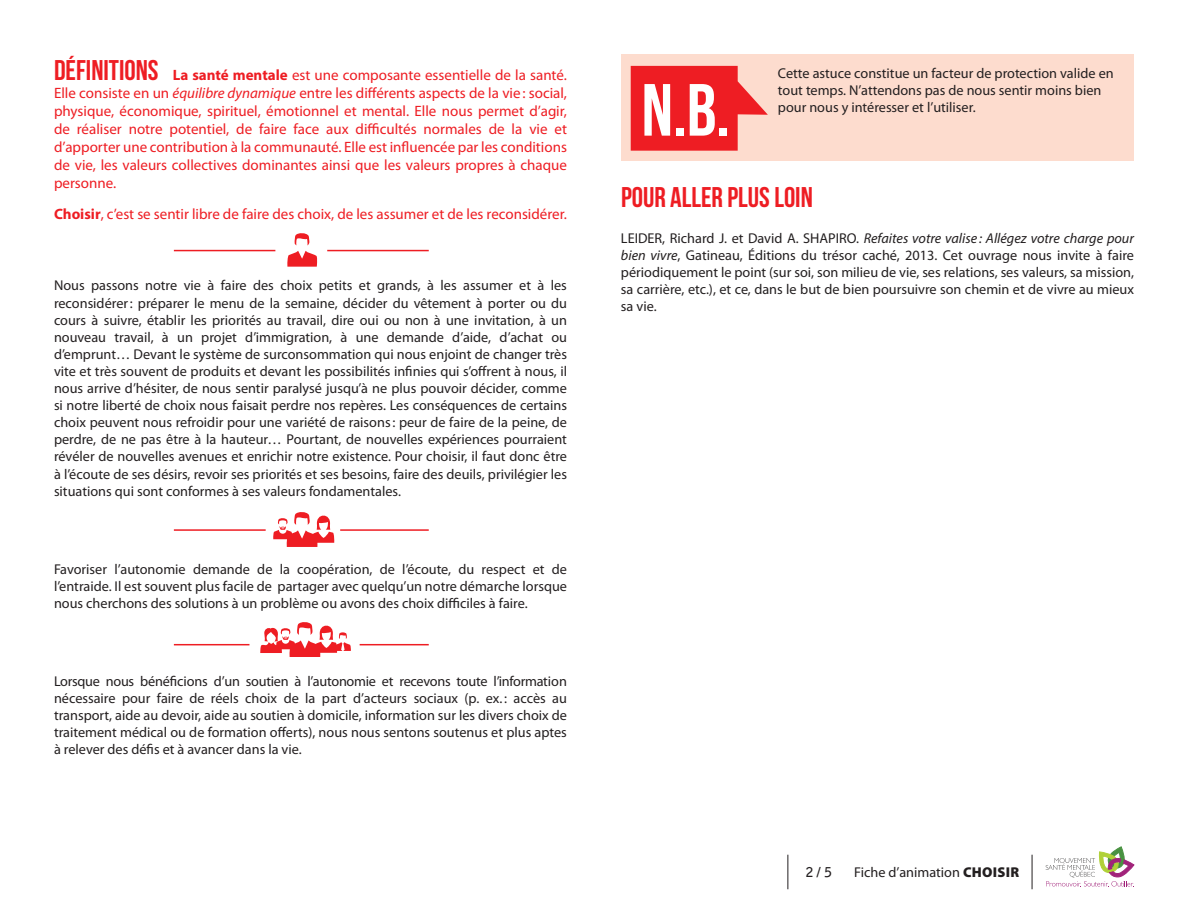
<style>
.page{position:relative;width:1188px;height:918px;background:#fff}
.page>*{position:absolute;margin:0;border:0;box-sizing:border-box;transform-origin:0 0}
.t1{font:73.65px "Bebas Neue";color:#fff}
.t2{font:28.5px "Bebas Neue";color:#ee1d23}
.t3{font:15px/18px "Myriad Pro";color:#ee1d23;text-align:justify}
.txt_intro_solo_group{font:14.25px/17.1px "Myriad Pro";color:#231f20;text-align:justify}
.txt_courant{font:14.25px/17.1px "Myriad Pro";color:#231f20;text-align:justify}
.t4{font:700 13.5px "Bell Gothic Std";color:#231f20}
.s1{font-family:"Bebas Neue";font-size:28.5px}
.s2{font-weight:700}
.s3{font-style:italic}
.s4{font-weight:900}
</style>
<div class="page">
<svg style="left:1046px;top:847px;width:88px;height:40px"></svg>
<hr style="left:1032px;top:855px;width:1px;height:34px;background:#231f20">
<hr style="left:788px;top:855px;width:1px;height:34px;background:#231f20">
<div style="left:621px;top:54px;width:513px;height:106px;background:#fddcce"></div>
<svg style="left:631px;top:66px;width:137px;height:85px"></svg>
<svg style="left:287px;top:233px;width:30px;height:34px"></svg>
<hr style="left:174px;top:250px;width:101px;height:1px;background:#ee1d23">
<hr style="left:327px;top:250px;width:102px;height:1px;background:#ee1d23">
<svg style="left:273px;top:512px;width:61px;height:35px"></svg>
<hr style="left:174px;top:529px;width:92px;height:2px;background:#ee1d23">
<hr style="left:340px;top:529px;width:89px;height:2px;background:#ee1d23">
<svg style="left:260px;top:622px;width:91px;height:35px"></svg>
<hr style="left:174px;top:644px;width:75px;height:1px;background:#ee1d23">
<hr style="left:360px;top:644px;width:69px;height:1px;background:#ee1d23">
<p class="t3" style="left:54px;top:66px;width:515px"><span class="s1">DÉFINITIONS</span> <span class="s2">La santé mentale</span> est une composante essentielle de la santé.<br>Elle consiste en un <span class="s3">équilibre dynamique</span> entre les différents aspects de la vie: social, physique, économique, spirituel, émotionnel et mental. Elle nous permet d’agir, de réaliser notre potentiel, de faire face aux difficultés normales de la vie et d’apporter une contribution à la communauté. Elle est influencée par les conditions de vie, les valeurs collectives dominantes ainsi que les valeurs propres à chaque personne.</p>
<p class="t3" style="left:54px;top:205px;width:514px"><span class="s2">Choisir</span>, c’est se sentir libre de faire des choix, de les assumer et de les reconsidérer.</p>
<p class="txt_intro_solo_group" style="left:54px;top:277px;width:515px">Nous passons notre vie à faire des choix petits et grands, à les assumer et à les reconsidérer: préparer le menu de la semaine, décider du vêtement à porter ou du cours à suivre, établir les priorités au travail, dire oui ou non à une invitation, à un nouveau travail, à un projet d’immigration, à une demande d’aide, d’achat ou d’emprunt… Devant le système de surconsommation qui nous enjoint de changer très vite et très souvent de produits et devant les possibilités infinies qui s’offrent à nous, il nous arrive d’hésiter, de nous sentir paralysé jusqu’à ne plus pouvoir décider, comme si notre liberté de choix nous faisait perdre nos repères. Les conséquences de certains choix peuvent nous refroidir pour une variété de raisons: peur de faire de la peine, de perdre, de ne pas être à la hauteur… Pourtant, de nouvelles expériences pourraient révéler de nouvelles avenues et enrichir notre existence. Pour choisir, il faut donc être à l’écoute de ses désirs, revoir ses priorités et ses besoins, faire des deuils, privilégier les situations qui sont conformes à ses valeurs fondamentales.</p>
<p class="txt_intro_solo_group" style="left:54px;top:560px;width:515px">Favoriser l’autonomie demande de la coopération, de l’écoute, du respect et de l’entraide. Il est souvent plus facile de partager avec quelqu’un notre démarche lorsque nous cherchons des solutions à un problème ou avons des choix difficiles à faire.</p>
<p class="txt_intro_solo_group" style="left:54px;top:672px;width:515px">Lorsque nous bénéficions d’un soutien à l’autonomie et recevons toute l’information nécessaire pour faire de réels choix de la part d’acteurs sociaux (p. ex. : accès au transport, aide au devoir, aide au soutien à domicile, information sur les divers choix de traitement médical ou de formation offerts), nous nous sentons soutenus et plus aptes à relever des défis et à avancer dans la vie.</p>
<p class="t1" style="left:642px;top:70px;width:90px">N.B.</p>
<p class="txt_intro_solo_group" style="left:778px;top:65px;width:337px;text-align:left">Cette astuce constitue un facteur de protection valide en tout temps. N’attendons pas de nous sentir moins bien pour nous y intéresser et l’utiliser.</p>
<p class="t2" style="left:621px;top:182px;width:193px">POUR ALLER PLUS LOIN</p>
<p class="txt_courant" style="left:621px;top:229px;width:515px">LEIDER, Richard J. et David A. SHAPIRO. <span class="s3">Refaites votre valise : Allégez votre charge pour bien vivre</span>, Gatineau, Éditions du trésor caché, 2013. Cet ouvrage nous invite à faire périodiquement le point (sur soi, son milieu de vie, ses relations, ses valeurs, sa mission, sa carrière, etc.), et ce, dans le but de bien poursuivre son chemin et de vivre au mieux sa vie.</p>
<p class="t4" style="left:806px;top:864px;width:28px">2 / 5</p>
<p class="txt_intro_solo_group" style="left:854px;top:864px;width:167px">Fiche d’animation <span class="s4">CHOISIR</span></p>
</div>
